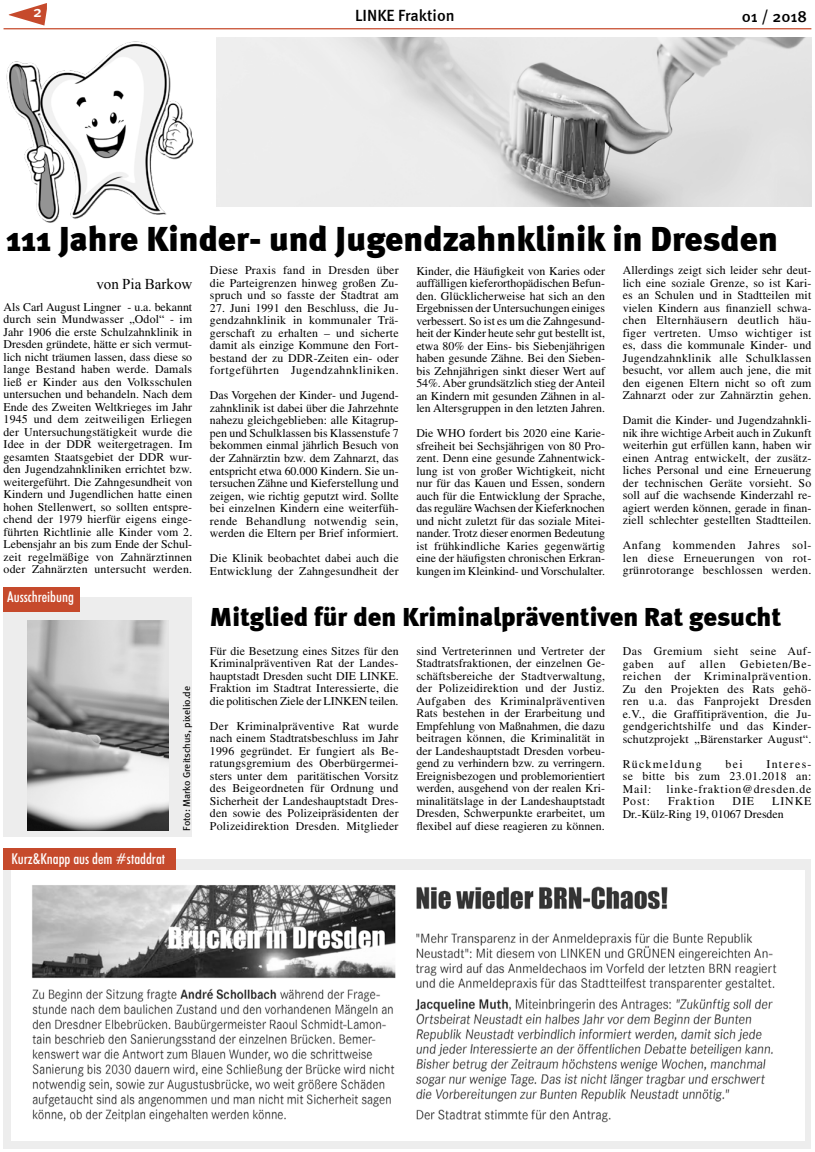
<style>
.page{position:relative;width:815px;height:1152px;background:#fff}
.page>*{position:absolute;margin:0;border:0;box-sizing:border-box;transform-origin:0 0}
.t1{font:900 35px "Meta";color:#000}
.t2{font:900 26.25px "Meta";color:#000}
.t3{font:500 16.25px "Meta";color:#000}
.t4{font:500 16.25px "Meta";color:#fff}
.t5{font:500 condensed 15px "Futura BT";color:#fff}
.t6{font:15px "Times New Roman";color:#000}
.t7{font:11.88px/12.5px "Times";letter-spacing:.015em;color:#000;text-align:justify}
.t8{font:11.88px "Times";letter-spacing:.06em;color:#000}
.t9{font:11.88px "Times";letter-spacing:.105em;color:#000}
.t10{font:11.88px "Times";letter-spacing:.075em;color:#000}
.t11{font:10px "Meta Book LF";color:#000}
</style>
<div class="page">
<div style="left:4px;top:858px;width:807px;height:290px;background:#ededed"></div>
<svg style="left:9px;top:3px;width:38px;height:23px"></svg>
<hr style="left:4px;top:28px;width:807px;height:1px;background:#c64a2c">
<img style="left:12px;top:870px;width:792px;height:270px">
<div style="left:4px;top:847px;width:172px;height:22px;background:#c64a2c"></div>
<img style="left:6px;top:41px;width:188px;height:182px">
<img style="left:216px;top:37px;width:595px;height:169px">
<div style="left:4px;top:597px;width:188px;height:240px;background:#ededed"></div>
<div style="left:4px;top:587px;width:76px;height:24px;background:#c64a2c"></div>
<img style="left:28px;top:620px;width:140px;height:210px">
<h3 class="t4" style="left:33px;top:2px;width:10px">2</h3>
<h3 class="t3" style="left:355px;top:6px;width:101px">LINKE Fraktion</h3>
<h3 class="t3" style="left:742px;top:7px;width:67px">01 / 2018</h3>
<h1 class="t1" style="left:6px;top:217px;width:773px">111 Jahre Kinder- und Jugendzahnklinik in Dresden</h1>
<p class="t6" style="left:96px;top:274px;width:97px">von Pia Barkow</p>
<p class="t7" style="left:4px;top:300px;width:190px">Als Carl August Lingner - u.a. bekannt durch sein Mundwasser „Odol“ - im Jahr 1906 die erste Schulzahnklinik in Dresden gründete, hätte er sich vermut&shy;lich nicht träumen lassen, dass diese so lange Bestand haben werde. Damals ließ er Kinder aus den Volksschulen untersuchen und behandeln. Nach dem Ende des Zweiten Weltkrieges im Jahr 1945 und dem zeitweiligen Erliegen der Untersuchungstätigkeit wurde die Idee in der DDR weitergetragen. Im gesamten Staatsgebiet der DDR wur&shy;den Jugendzahnkliniken errichtet bzw. weitergeführt. Die Zahngesundheit von Kindern und Jugendlichen hatte einen hohen Stellenwert, so sollten entspre&shy;chend der 1979 hierfür eigens einge&shy;führten Richtlinie alle Kinder vom 2.<br>Lebensjahr an bis zum Ende der Schul&shy;zeit regelmäßige von Zahnärztinnen oder Zahnärzten untersucht werden.</p>
<p class="t5" style="left:7px;top:587px;width:68px">Ausschreibung</p>
<p class="t5" style="left:12px;top:849px;width:155px">Kurz&amp;Knapp aus dem #staddrat</p>
<p class="t11" style="left:181px;top:830px;width:146px;rotate:-90deg">Foto: Marko Greitschus, pixelio.de</p>
<p class="t7" style="left:210px;top:264px;width:190px">Diese Praxis fand in Dresden über die Parteigrenzen hinweg großen Zu&shy;spruch und so fasste der Stadtrat am</p>
<p class="t7" style="left:210px;top:301px;width:190px">27. Juni 1991 den Beschluss, die Ju&shy;gendzahnklinik in kommunaler Trä&shy;gerschaft zu erhalten – und sicherte damit als einzige Kommune den Fort&shy;bestand der zu DDR-Zeiten ein- oder fortgeführten Jugendzahnkliniken.</p>
<p class="t7" style="left:210px;top:389px;width:190px">Das Vorgehen der Kinder- und Jugend&shy;zahnklinik ist dabei über die Jahrzehnte nahezu gleichgeblieben: alle Kitagrup&shy;pen und Schulklassen bis Klassenstufe 7 bekommen einmal jährlich Besuch von der Zahnärztin bzw. dem Zahnarzt, das entspricht etwa 60.000 Kindern. Sie un&shy;tersuchen Zähne und Kieferstellung und zeigen, wie richtig geputzt wird. Sollte bei einzelnen Kindern eine weiterfüh&shy;rende Behandlung notwendig sein, werden die Eltern per Brief informiert.</p>
<p class="t7" style="left:210px;top:552px;width:190px">Die Klinik beobachtet dabei auch die<br>Entwicklung der Zahngesundheit der</p>
<p class="t7" style="left:416px;top:264px;width:190px">Kinder, die Häufigkeit von Karies oder auffälligen kieferorthopädischen Befun&shy;den. Glücklicherweise hat sich an den Ergebnissen der Untersuchungen einiges verbessert. So ist es um die Zahngesund&shy;heit der Kinder heute sehr gut bestellt ist, etwa 80% der Eins- bis Siebenjährigen haben gesunde Zähne. Bei den Sieben&shy;bis Zehnjährigen sinkt dieser Wert auf 54%. Aber grundsätzlich stieg der Anteil an Kindern mit gesunden Zähnen in al&shy;len Altersgruppen in den letzten Jahren.</p>
<p class="t7" style="left:416px;top:427px;width:190px">Die WHO fordert bis 2020 eine Karie&shy;sfreiheit bei Sechsjährigen von 80 Pro&shy;zent. Denn eine gesunde Zahnentwick&shy;lung ist von großer Wichtigkeit, nicht nur für das Kauen und Essen, sondern auch für die Entwicklung der Sprache, das reguläre Wachsen der Kieferknochen und nicht zuletzt für das soziale Mitei&shy;nander. Trotz dieser enormen Bedeutung ist frühkindliche Karies gegenwärtig eine der häufigsten chronischen Erkran&shy;kungen im Kleinkind- und Vorschulalter.</p>
<p class="t7" style="left:623px;top:264px;width:190px">Allerdings zeigt sich leider sehr deut&shy;lich eine soziale Grenze, so ist Kari&shy;es an Schulen und in Stadtteilen mit vielen Kindern aus finanziell schwa&shy;chen Elternhäusern deutlich häu&shy;figer vertreten. Umso wichtiger ist es, dass die kommunale Kinder- und Jugendzahnklinik alle Schulklassen besucht, vor allem auch jene, die mit den eigenen Eltern nicht so oft zum Zahnarzt oder zur Zahnärztin gehen.</p>
<p class="t7" style="left:623px;top:414px;width:190px">Damit die Kinder- und Jugendzahnkli&shy;nik ihre wichtige Arbeit auch in Zukunft weiterhin gut erfüllen kann, haben wir einen Antrag entwickelt, der zusätz&shy;liches Personal und eine Erneuerung der technischen Geräte vorsieht. So soll auf die wachsende Kinderzahl re&shy;agiert werden können, gerade in finan&shy;ziell schlechter gestellten Stadtteilen.</p>
<p class="t7" style="left:623px;top:539px;width:190px">Anfang kommenden Jahres sol&shy;len diese Erneuerungen von rot&shy;grünrotorange beschlossen werden.</p>
<h2 class="t2" style="left:210px;top:600px;width:573px">Mitglied für den Kriminalpräventiven Rat gesucht</h2>
<p class="t7" style="left:210px;top:644px;width:190px">Für die Besetzung eines Sitzes für den Kriminalpräventiven Rat der Landes&shy;hauptstadt Dresden sucht DIE LINKE.<br>Fraktion im Stadtrat Interessierte, die die politischen Ziele der LINKEN teilen.</p>
<p class="t7" style="left:210px;top:719px;width:190px">Der Kriminalpräventive Rat wurde nach einem Stadtratsbeschluss im Jahr 1996 gegründet. Er fungiert als Be&shy;ratungsgremium des Oberbürgermei&shy;sters unter dem paritätischen Vorsitz des Beigeordneten für Ordnung und Sicherheit der Landeshauptstadt Dres&shy;den sowie des Polizeipräsidenten der Polizeidirektion Dresden. Mitglieder</p>
<p class="t7" style="left:416px;top:644px;width:190px">sind Vertreterinnen und Vertreter der Stadtratsfraktionen, der einzelnen Ge&shy;schäftsbereiche der Stadtverwaltung, der Polizeidirektion und der Justiz.<br>Aufgaben des Kriminalpräventiven Rats bestehen in der Erarbeitung und Empfehlung von Maßnahmen, die dazu beitragen können, die Kriminalität in der Landeshauptstadt Dresden vorbeu&shy;gend zu verhindern bzw. zu verringern.<br>Ereignisbezogen und problemorientiert werden, ausgehend von der realen Kri&shy;minalitätslage in der Landeshauptstadt Dresden, Schwerpunkte erarbeitet, um flexibel auf diese reagieren zu können.</p>
<p class="t7" style="left:623px;top:645px;width:190px">Das Gremium sieht seine Auf&shy;gaben auf allen Gebieten/Be&shy;reichen der Kriminalprävention.<br>Zu den Projekten des Rats gehö&shy;ren u.a. das Fanprojekt Dresden e.V., die Graffitiprävention, die Ju&shy;gendgerichtshilfe und das Kinder&shy;schutzprojekt „Bärenstarker August“.</p>
<p class="t9" style="left:623px;top:757px;width:81px">Rückmeldung</p>
<p class="t7" style="left:726px;top:757px;width:19px">bei</p>
<p class="t7" style="left:623px;top:757px;width:190px;text-indent:144px">Interes&shy;se bitte bis zum 23.01.2018 an:<br>Mail:</p>
<p class="t8" style="left:667px;top:782px;width:146px">linke-fraktion@dresden.de</p>
<p class="t7" style="left:623px;top:795px;width:29px">Post:</p>
<p class="t10" style="left:668px;top:794px;width:48px">Fraktion</p>
<p class="t7" style="left:733px;top:795px;width:23px">DIE</p>
<p class="t7" style="left:623px;top:795px;width:190px;text-indent:149px">LINKE<br>Dr.-Külz-Ring 19, 01067 Dresden</p>
</div>
